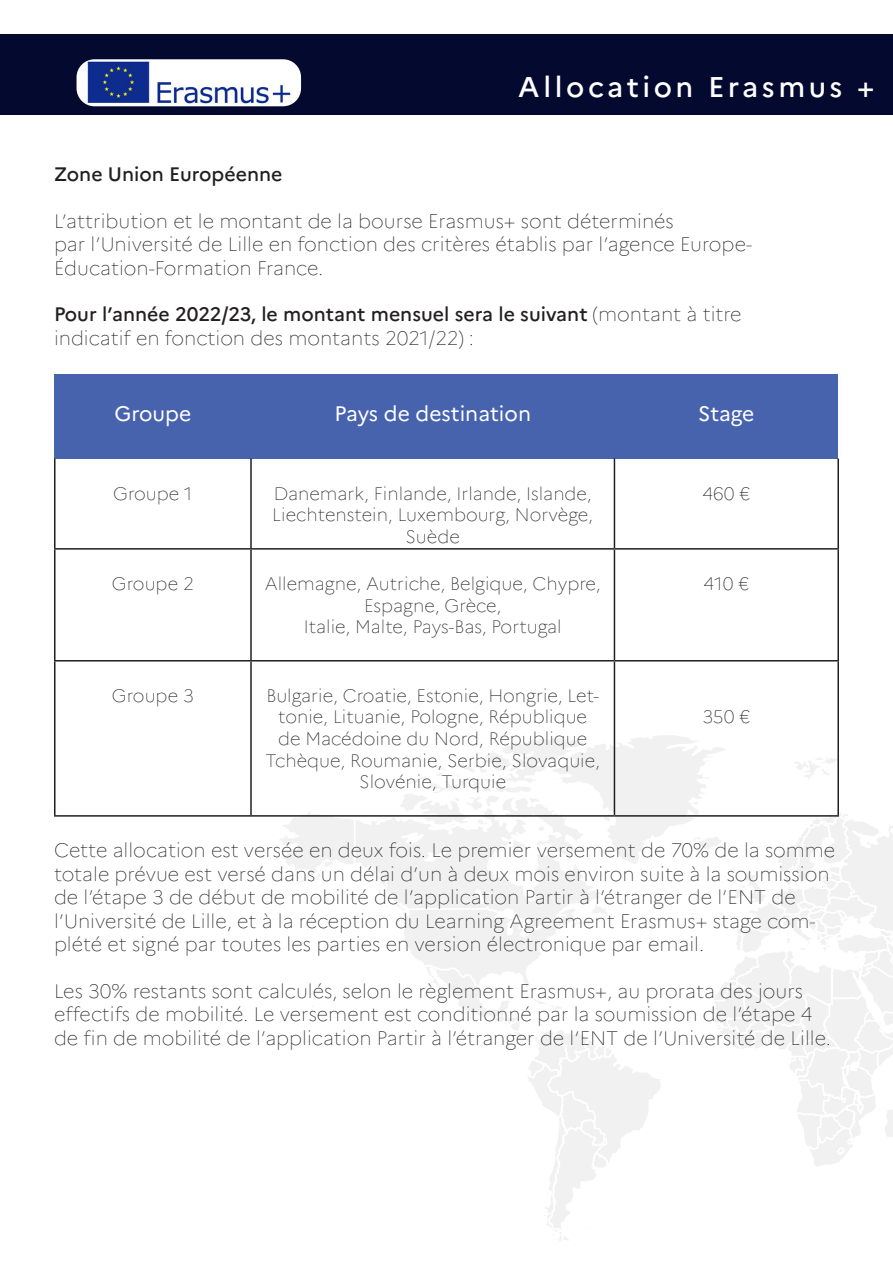
<style>
.page{position:relative;width:893px;height:1263px;background:#fff}
.page>*{position:absolute;margin:0;border:0;box-sizing:border-box;transform-origin:0 0}
.t1{font:500 28.5px "Marianne";letter-spacing:.12em;color:#fff}
.t2{font:21px "Marianne";color:#fff}
.t3{font:100 19.5px/23.4px "Marianne";color:#231f20}
.t4{font:500 19.5px "Marianne";color:#231f20}
.t5{font:100 18px/21.6px "Marianne";color:#231f20;text-align:center}
.s1{font-weight:100}
</style>
<div class="page">
<svg style="left:400px;top:777px;width:22px;height:32px"></svg>
<svg style="left:280px;top:809px;width:142px;height:198px"></svg>
<svg style="left:422px;top:732px;width:471px;height:509px"></svg>
<div style="left:55px;top:374px;width:196px;height:84px;background:#4863ae"></div>
<div style="left:251px;top:374px;width:363px;height:84px;background:#4863ae"></div>
<div style="left:614px;top:374px;width:224px;height:84px;background:#4863ae"></div>
<hr style="left:54px;top:458px;width:2px;height:90px;background:#231f20">
<hr style="left:250px;top:458px;width:2px;height:90px;background:#231f20">
<hr style="left:614px;top:458px;width:1px;height:90px;background:#231f20">
<hr style="left:837px;top:458px;width:2px;height:90px;background:#231f20">
<hr style="left:54px;top:548px;width:197px;height:2px;background:#231f20">
<hr style="left:54px;top:550px;width:2px;height:110px;background:#231f20">
<hr style="left:251px;top:548px;width:363px;height:2px;background:#231f20">
<hr style="left:250px;top:550px;width:2px;height:110px;background:#231f20">
<hr style="left:614px;top:548px;width:225px;height:2px;background:#231f20">
<hr style="left:614px;top:550px;width:1px;height:110px;background:#231f20">
<hr style="left:837px;top:550px;width:2px;height:110px;background:#231f20">
<hr style="left:54px;top:660px;width:197px;height:1px;background:#231f20">
<hr style="left:54px;top:661px;width:2px;height:154px;background:#231f20">
<hr style="left:251px;top:660px;width:363px;height:1px;background:#231f20">
<hr style="left:250px;top:661px;width:2px;height:154px;background:#231f20">
<hr style="left:614px;top:660px;width:225px;height:1px;background:#231f20">
<hr style="left:614px;top:661px;width:1px;height:154px;background:#231f20">
<hr style="left:837px;top:661px;width:2px;height:154px;background:#231f20">
<hr style="left:54px;top:815px;width:197px;height:2px;background:#231f20">
<hr style="left:251px;top:815px;width:363px;height:2px;background:#231f20">
<hr style="left:614px;top:815px;width:225px;height:2px;background:#231f20">
<div style="left:0;top:34px;width:893px;height:81px;background:#040930"></div>
<img style="left:77px;top:59px;width:224px;height:47px">
<p class="t1" style="left:518px;top:64px;width:358px">Allocation Erasmus +</p>
<p class="t4" style="left:54px;top:159px;width:230px">Zone Union Européenne</p>
<p class="t3" style="left:54px;top:208px;width:621px">L’attribution et le montant de la bourse Erasmus+ sont déterminés</p>
<p class="t3" style="left:54px;top:231px;width:700px">par l’Université de Lille en fonction des critères établis par l’agence Europe-</p>
<p class="t3" style="left:54px;top:254px;width:271px">Éducation-Formation France.</p>
<p class="t4" style="left:54px;top:299px;width:689px">Pour l’année 2022/23, le montant mensuel sera le suivant <span class="s1">(montant à titre</span></p>
<p class="t3" style="left:54px;top:325px;width:422px">indicatif en fonction des montants 2021/22) :</p>
<p class="t2" style="left:114px;top:398px;width:78px">Groupe</p>
<p class="t2" style="left:334px;top:398px;width:198px">Pays de destination</p>
<p class="t2" style="left:698px;top:398px;width:58px">Stage</p>
<p class="t5" style="left:113px;top:481px;width:81px">Groupe 1</p>
<p class="t5" style="left:272px;top:481px;width:322px">Danemark, Finlande, Irlande, Islande,<br>Liechtenstein, Luxembourg, Norvège,<br>Suède</p>
<p class="t5" style="left:702px;top:481px;width:49px">460 €</p>
<p class="t5" style="left:112px;top:571px;width:83px">Groupe 2</p>
<p class="t5" style="left:265px;top:571px;width:338px">Allemagne, Autriche, Belgique, Chypre,<br>Espagne, Grèce,</p>
<p class="t5" style="left:304px;top:614px;width:259px">Italie, Malte, Pays-Bas, Portugal</p>
<p class="t5" style="left:703px;top:571px;width:47px">410 €</p>
<p class="t5" style="left:112px;top:683px;width:83px">Groupe 3</p>
<p class="t5" style="left:265px;top:683px;width:336px">Bulgarie, Croatie, Estonie, Hongrie, Let&shy;tonie, Lituanie, Pologne, République de Macédoine du Nord, République Tchèque, Roumanie, Serbie, Slovaquie, Slovénie, Turquie</p>
<p class="t5" style="left:702px;top:705px;width:49px">350 €</p>
<p class="t3" style="left:54px;top:837px;width:783px">Cette allocation est versée en deux fois. Le premier versement de 70% de la somme totale prévue est versé dans un délai d’un à deux mois environ suite à la soumission de l’étape 3 de début de mobilité de l’application Partir à l’étranger de l’ENT de l’Université de Lille, et à la réception du Learning Agreement Erasmus+ stage com&shy;plété et signé par toutes les parties en version électronique par email.</p>
<p class="t3" style="left:54px;top:978px;width:751px">Les 30% restants sont calculés, selon le règlement Erasmus+, au prorata des jours</p>
<p class="t3" style="left:54px;top:1001px;width:779px">effectifs de mobilité. Le versement est conditionné par la soumission de l’étape 4 de fin de mobilité de l’application Partir à l’étranger de l’ENT de l’Université de Lille.</p>
</div>
